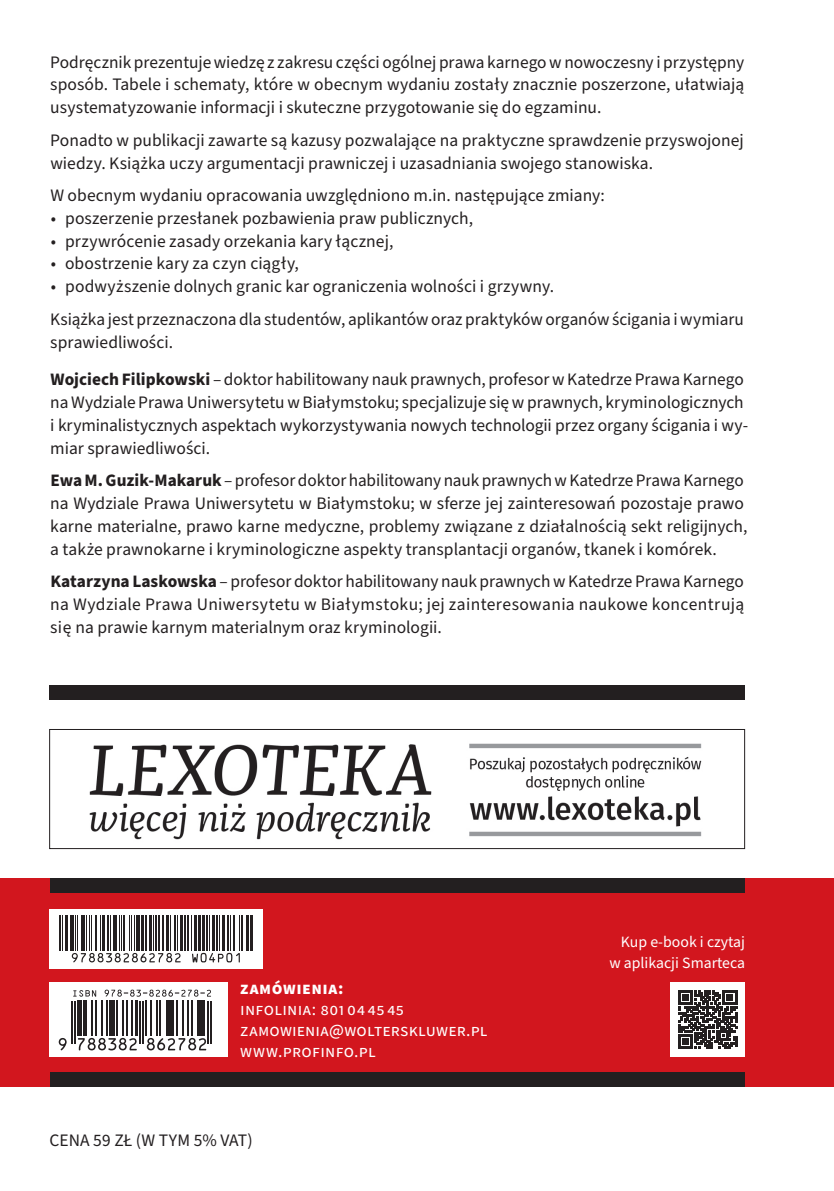
<style>
.page{position:relative;width:834px;height:1191px;background:#fff}
.page>*{position:absolute;margin:0;border:0;box-sizing:border-box;transform-origin:0 0}
.t1{font:17.5px/22.8px "Source Sans Pro";color:#231f20}
.t2{font:17.5px/21px "Source Sans Pro";letter-spacing:.025em;color:#fff}
.t3{font:700 17.5px "Source Sans Pro";color:#fff}
.t4{font:15.75px/21px "Source Sans Pro";color:#fff;text-align:right}
.s1{font-weight:700}
</style>
<div class="page">
<div style="left:0;top:878px;width:833px;height:208px;background:#d2161e"></div>
<div style="left:50px;top:1071px;width:694px;height:15px;background:#231f20"></div>
<div style="left:50px;top:878px;width:694px;height:15px;background:#231f20"></div>
<div style="left:49px;top:685px;width:695px;height:14px;background:#231f20"></div>
<img style="left:89px;top:743px;width:613px;height:97px">
<div style="left:49px;top:729px;width:696px;height:120px;border:1px solid #231f20"></div>
<div style="left:50px;top:909px;width:213px;height:59px;background:#fff"></div>
<hr style="left:59px;top:915px;width:2px;height:35px;background:#231f20">
<hr style="left:62px;top:915px;width:1px;height:35px;background:#231f20">
<hr style="left:65px;top:915px;width:3px;height:35px;background:#231f20">
<hr style="left:70px;top:915px;width:4px;height:35px;background:#231f20">
<hr style="left:75px;top:915px;width:1px;height:35px;background:#231f20">
<hr style="left:77px;top:915px;width:1px;height:35px;background:#231f20">
<hr style="left:81px;top:915px;width:3px;height:35px;background:#231f20">
<hr style="left:86px;top:915px;width:1px;height:35px;background:#231f20">
<hr style="left:89px;top:915px;width:1px;height:35px;background:#231f20">
<hr style="left:91px;top:915px;width:1px;height:35px;background:#231f20">
<hr style="left:95px;top:915px;width:2px;height:35px;background:#231f20">
<hr style="left:100px;top:915px;width:1px;height:35px;background:#231f20">
<hr style="left:102px;top:915px;width:3px;height:35px;background:#231f20">
<hr style="left:107px;top:915px;width:2px;height:35px;background:#231f20">
<hr style="left:110px;top:915px;width:1px;height:35px;background:#231f20">
<hr style="left:113px;top:915px;width:3px;height:35px;background:#231f20">
<hr style="left:119px;top:915px;width:1px;height:35px;background:#231f20">
<hr style="left:121px;top:915px;width:1px;height:35px;background:#231f20">
<hr style="left:123px;top:915px;width:2px;height:35px;background:#231f20">
<hr style="left:129px;top:915px;width:1px;height:35px;background:#231f20">
<hr style="left:131px;top:915px;width:1px;height:35px;background:#231f20">
<hr style="left:134px;top:915px;width:1px;height:35px;background:#231f20">
<hr style="left:136px;top:915px;width:4px;height:35px;background:#231f20">
<hr style="left:141px;top:915px;width:3px;height:35px;background:#231f20">
<hr style="left:145px;top:915px;width:2px;height:35px;background:#231f20">
<hr style="left:148px;top:915px;width:3px;height:35px;background:#231f20">
<hr style="left:153px;top:915px;width:1px;height:35px;background:#231f20">
<hr style="left:155px;top:915px;width:2px;height:35px;background:#231f20">
<hr style="left:158px;top:915px;width:2px;height:35px;background:#231f20">
<hr style="left:162px;top:915px;width:2px;height:35px;background:#231f20">
<hr style="left:166px;top:915px;width:3px;height:35px;background:#231f20">
<hr style="left:170px;top:915px;width:1px;height:35px;background:#231f20">
<hr style="left:174px;top:915px;width:2px;height:35px;background:#231f20">
<hr style="left:177px;top:915px;width:1px;height:35px;background:#231f20">
<hr style="left:180px;top:915px;width:2px;height:35px;background:#231f20">
<hr style="left:183px;top:915px;width:2px;height:35px;background:#231f20">
<hr style="left:187px;top:915px;width:2px;height:35px;background:#231f20">
<hr style="left:191px;top:915px;width:1px;height:35px;background:#231f20">
<hr style="left:194px;top:915px;width:3px;height:35px;background:#231f20">
<hr style="left:198px;top:915px;width:3px;height:35px;background:#231f20">
<hr style="left:202px;top:915px;width:3px;height:35px;background:#231f20">
<hr style="left:206px;top:915px;width:2px;height:35px;background:#231f20">
<hr style="left:209px;top:915px;width:1px;height:35px;background:#231f20">
<hr style="left:212px;top:915px;width:2px;height:35px;background:#231f20">
<hr style="left:215px;top:915px;width:2px;height:35px;background:#231f20">
<hr style="left:219px;top:915px;width:1px;height:35px;background:#231f20">
<hr style="left:222px;top:915px;width:3px;height:35px;background:#231f20">
<hr style="left:227px;top:915px;width:2px;height:35px;background:#231f20">
<hr style="left:230px;top:915px;width:1px;height:35px;background:#231f20">
<hr style="left:233px;top:915px;width:2px;height:35px;background:#231f20">
<hr style="left:239px;top:915px;width:1px;height:35px;background:#231f20">
<hr style="left:241px;top:915px;width:2px;height:35px;background:#231f20">
<hr style="left:246px;top:915px;width:2px;height:35px;background:#231f20">
<hr style="left:249px;top:915px;width:1px;height:35px;background:#231f20">
<hr style="left:251px;top:915px;width:2px;height:35px;background:#231f20">
<svg style="left:72px;top:953px;width:109px;height:9px"></svg>
<svg style="left:192px;top:952px;width:48px;height:10px"></svg>
<div style="left:50px;top:982px;width:178px;height:75px;background:#fff"></div>
<svg style="left:73px;top:990px;width:23px;height:6px"></svg>
<svg style="left:105px;top:989px;width:106px;height:7px"></svg>
<svg style="left:59px;top:1038px;width:8px;height:12px"></svg>
<hr style="left:72px;top:1001px;width:1px;height:42px;background:#231f20">
<hr style="left:75px;top:1001px;width:1px;height:42px;background:#231f20">
<div style="left:77px;top:1001px;width:5px;height:35px;background:#231f20"></div>
<hr style="left:83px;top:1001px;width:3px;height:35px;background:#231f20">
<hr style="left:91px;top:1001px;width:1px;height:35px;background:#231f20">
<hr style="left:95px;top:1001px;width:2px;height:35px;background:#231f20">
<hr style="left:101px;top:1001px;width:2px;height:35px;background:#231f20">
<hr style="left:106px;top:1001px;width:1px;height:35px;background:#231f20">
<div style="left:109px;top:1001px;width:6px;height:35px;background:#231f20"></div>
<hr style="left:116px;top:1001px;width:1px;height:35px;background:#231f20">
<hr style="left:122px;top:1001px;width:1px;height:35px;background:#231f20">
<hr style="left:126px;top:1001px;width:2px;height:35px;background:#231f20">
<svg style="left:78px;top:1038px;width:59px;height:12px"></svg>
<hr style="left:131px;top:1001px;width:1px;height:35px;background:#231f20">
<hr style="left:135px;top:1001px;width:3px;height:35px;background:#231f20">
<hr style="left:140px;top:1001px;width:1px;height:42px;background:#231f20">
<hr style="left:143px;top:1001px;width:1px;height:42px;background:#231f20">
<hr style="left:146px;top:1001px;width:1px;height:35px;background:#231f20">
<hr style="left:150px;top:1001px;width:1px;height:35px;background:#231f20">
<hr style="left:156px;top:1001px;width:1px;height:35px;background:#231f20">
<hr style="left:159px;top:1001px;width:1px;height:35px;background:#231f20">
<hr style="left:166px;top:1001px;width:3px;height:35px;background:#231f20">
<hr style="left:171px;top:1001px;width:3px;height:35px;background:#231f20">
<hr style="left:177px;top:1001px;width:1px;height:35px;background:#231f20">
<hr style="left:182px;top:1001px;width:2px;height:35px;background:#231f20">
<hr style="left:187px;top:1001px;width:1px;height:35px;background:#231f20">
<hr style="left:191px;top:1001px;width:2px;height:35px;background:#231f20">
<svg style="left:147px;top:1038px;width:59px;height:12px"></svg>
<hr style="left:197px;top:1001px;width:3px;height:35px;background:#231f20">
<hr style="left:202px;top:1001px;width:3px;height:35px;background:#231f20">
<hr style="left:208px;top:1001px;width:1px;height:42px;background:#231f20">
<hr style="left:211px;top:1001px;width:1px;height:42px;background:#231f20">
<div style="left:670px;top:982px;width:75px;height:74px;background:#fff"></div>
<svg style="left:678px;top:990px;width:58px;height:58px"></svg>
<p class="t1" style="left:50px;top:51px;width:695px;text-align:justify">Podręcznik prezentuje wiedzę z zakresu części ogólnej prawa karnego w nowoczesny i przystępny sposób. Tabele i schematy, które w obecnym wydaniu zostały znacznie poszerzone, ułatwiają usystematyzowanie informacji i skuteczne przygotowanie się do egzaminu.</p>
<p class="t1" style="left:50px;top:129px;width:695px">Ponadto w publikacji zawarte są kazusy pozwalające na praktyczne sprawdzenie przyswojonej wiedzy. Książka uczy argumentacji prawniczej i uzasadniania swojego stanowiska.</p>
<p class="t1" style="left:50px;top:184px;width:556px">W obecnym wydaniu opracowania uwzględniono m.in. następujące zmiany:</p>
<p class="t1" style="left:51px;top:207px;width:424px">• poszerzenie przesłanek pozbawienia praw publicznych,</p>
<p class="t1" style="left:51px;top:230px;width:344px">• przywrócenie zasady orzekania kary łącznej,</p>
<p class="t1" style="left:51px;top:253px;width:250px">• obostrzenie kary za czyn ciągły,</p>
<p class="t1" style="left:50px;top:271px;width:695px;line-height:32.7px">• podwyższenie dolnych granic kar ograniczenia wolności i grzywny.<br>Książka jest przeznaczona dla studentów, aplikantów oraz praktyków organów ścigania i wymiaru</p>
<p class="t1" style="left:50px;top:323px;width:695px;line-height:37.6px">sprawiedliwości.<br><span class="s1">Wojciech Filipkowski</span> – doktor habilitowany nauk prawnych, profesor w Katedrze Prawa Karnego</p>
<p class="t1" style="left:50px;top:391px;width:699px">na Wydziale Prawa Uniwersytetu w Białymstoku; specjalizuje się w prawnych, kryminologicznych i kryminalistycznych aspektach wykorzystywania nowych technologii przez organy ścigania i wy - miar sprawiedliwości.</p>
<p class="t1" style="left:50px;top:469px;width:698px"><span class="s1">Ewa M. Guzik-Makaruk</span> – profesor doktor habilitowany nauk prawnych w Katedrze Prawa Karnego na Wydziale Prawa Uniwersytetu w Białymstoku; w sferze jej zainteresowań pozostaje prawo karne materialne, prawo karne medyczne, problemy związane z działalnością sekt religijnych, a także prawnokarne i kryminologiczne aspekty transplantacji organów, tkanek i komórek.</p>
<p class="t1" style="left:50px;top:570px;width:695px;text-align:justify"><span class="s1">Katarzyna Laskowska</span> – profesor doktor habilitowany nauk prawnych w Katedrze Prawa Karnego na Wydziale Prawa Uniwersytetu w Białymstoku; jej zainteresowania naukowe koncentrują się na prawie karnym materialnym oraz kryminologii.</p>
<p class="t3" style="left:240px;top:976px;width:105px">zamówienia:</p>
<p class="t2" style="left:240px;top:998px;width:249px">infolinia: 801 04 45 45 zamowienia@wolterskluwer.pl www.profinfo.pl</p>
<p class="t1" style="left:50px;top:1129px;width:204px">CENA 59 ZŁ (W TYM 5% VAT)</p>
<p class="t4" style="left:609px;top:931px;width:137px">Kup e-book i czytaj w aplikacji Smarteca</p>
</div>
